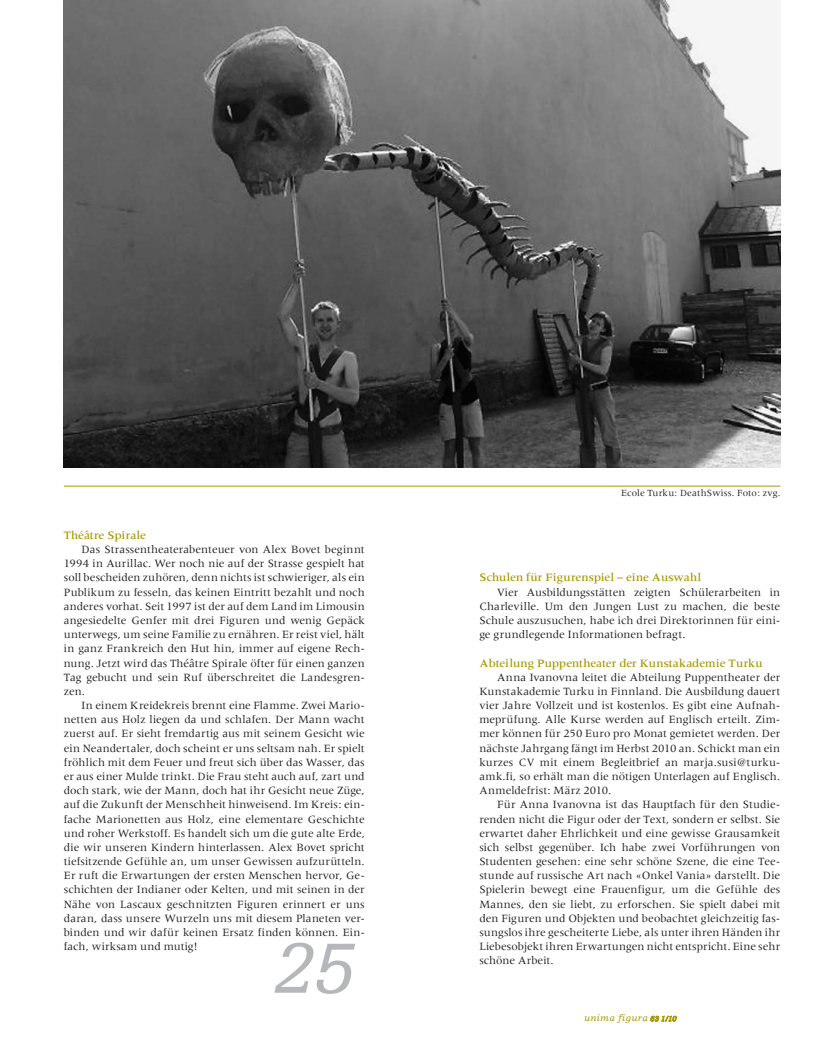
<style>
.page{position:relative;width:830px;height:1053px;background:#fff}
.page>*{position:absolute;margin:0;border:0;box-sizing:border-box;transform-origin:0 0}
.t1{font:italic 75px "Egyptienne F";color:#b6b7bb}
.t2{font:500 11.75px "Meridien";color:#a79901}
.t3{font:11.5px/14.1px "Meridien";color:#231f20;text-align:justify}
.t4{font:9.75px "Meridien";letter-spacing:.015em;color:#231f20}
.t5{font:italic 9.5px "Egyptienne F";letter-spacing:.03em;color:#a79901}
.s1{font-size:7.5px}
</style>
<div class="page">
<svg style="left:650px;top:1015px;width:26px;height:6px"></svg>
<img style="left:64px;top:0;width:716px;height:467px">
<hr style="left:64px;top:486px;width:716px;height:1px;background:#a79901">
<p class="t2" style="left:64px;top:528px;width:84px">Théâtre Spirale</p>
<p class="t3" style="left:64px;top:542px;width:302px;text-indent:18px">Das Strassentheaterabenteuer von Alex Bovet beginnt 1994 in Aurillac. Wer noch nie auf der Strasse gespielt hat soll bescheiden zuhören, denn nichts ist schwieriger, als ein Publikum zu fesseln, das keinen Eintritt bezahlt und noch anderes vorhat. Seit 1997 ist der auf dem Land im Limousin angesiedelte Genfer mit drei Figuren und wenig Gepäck unterwegs, um seine Familie zu ernähren. Er reist viel, hält in ganz Frankreich den Hut hin, immer auf eigene Rech&shy;nung. Jetzt wird das Théâtre Spirale öfter für einen ganzen Tag gebucht und sein Ruf überschreitet die Landesgren&shy;zen.</p>
<p class="t3" style="left:64px;top:698px;width:302px;text-indent:18px">In einem Kreidekreis brennt eine Flamme. Zwei Mario&shy;netten aus Holz liegen da und schlafen. Der Mann wacht zuerst auf. Er sieht fremdartig aus mit seinem Gesicht wie ein Neandertaler, doch scheint er uns seltsam nah. Er spielt fröhlich mit dem Feuer und freut sich über das Wasser, das er aus einer Mulde trinkt. Die Frau steht auch auf, zart und doch stark, wie der Mann, doch hat ihr Gesicht neue Züge, auf die Zukunft der Menschheit hinweisend. Im Kreis: ein&shy;fache Marionetten aus Holz, eine elementare Geschichte und roher Werkstoff. Es handelt sich um die gute alte Erde, die wir unseren Kindern hinterlassen. Alex Bovet spricht tiefsitzende Gefühle an, um unser Gewissen aufzurütteln.<br>Er ruft die Erwartungen der ersten Menschen hervor, Ge&shy;schichten der Indianer oder Kelten, und mit seinen in der Nähe von Lascaux geschnitzten Figuren erinnert er uns daran, dass unsere Wurzeln uns mit diesem Planeten ver&shy;binden und wir dafür keinen Ersatz finden können. Ein&shy;fach, wirksam und mutig!</p>
<h1 class="t1" style="left:273px;top:927px;width:80px">25</h1>
<p class="t4" style="left:620px;top:488px;width:161px">Ecole Turku: DeathSwiss. Foto: zvg.</p>
<p class="t2" style="left:479px;top:571px;width:223px">Schulen für Figurenspiel – eine Auswahl</p>
<p class="t3" style="left:479px;top:584px;width:302px;text-indent:18px">Vier Ausbildungsstätten zeigten Schülerarbeiten in Charleville. Um den Jungen Lust zu machen, die beste Schule auszusuchen, habe ich drei Direktorinnen für eini&shy;ge grundlegende Informationen befragt.</p>
<p class="t2" style="left:479px;top:656px;width:285px">Abteilung Puppentheater der Kunstakademie Turku</p>
<p class="t3" style="left:479px;top:670px;width:302px;text-indent:18px">Anna Ivanovna leitet die Abteilung Puppentheater der Kunstakademie Turku in Finnland. Die Ausbildung dauert vier Jahre Vollzeit und ist kostenlos. Es gibt eine Aufnah&shy;meprüfung. Alle Kurse werden auf Englisch erteilt. Zim&shy;mer können für 250 Euro pro Monat gemietet werden. Der nächste Jahrgang fängt im Herbst 2010 an. Schickt man ein kurzes CV mit einem Begleitbrief an marja.susi@turku&shy;amk.fi, so erhält man die nötigen Unterlagen auf Englisch.<br>Anmeldefrist: März 2010.</p>
<p class="t3" style="left:479px;top:797px;width:302px;text-indent:18px">Für Anna Ivanovna ist das Hauptfach für den Studie&shy;renden nicht die Figur oder der Text, sondern er selbst. Sie erwartet daher Ehrlichkeit und eine gewisse Grausamkeit sich selbst gegenüber. Ich habe zwei Vorführungen von Studenten gesehen: eine sehr schöne Szene, die eine Tee&shy;stunde auf russische Art nach «Onkel Vania» darstellt. Die Spielerin bewegt eine Frauenfigur, um die Gefühle des Mannes, den sie liebt, zu erforschen. Sie spielt dabei mit den Figuren und Objekten und beobachtet gleichzeitig fas&shy;sungslos ihre gescheiterte Liebe, als unter ihren Händen ihr Liebesobjekt ihren Erwartungen nicht entspricht. Eine sehr schöne Arbeit.</p>
<p class="t5" style="left:583px;top:1012px;width:94px">unima figura <span class="s1">63 1/10</span></p>
</div>
